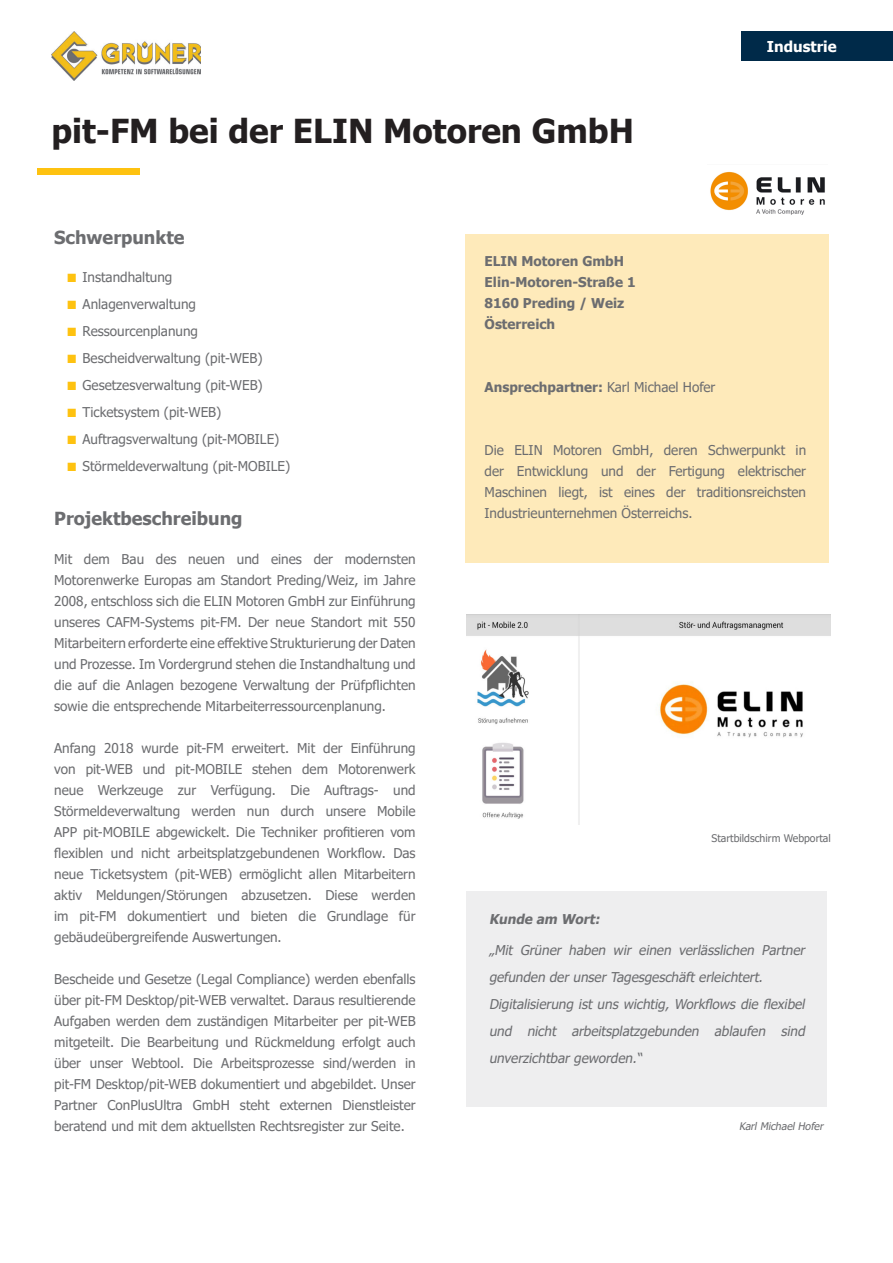
<style>
.page{position:relative;width:893px;height:1263px;background:#fff}
.page>*{position:absolute;margin:0;border:0;box-sizing:border-box;transform-origin:0 0}
.t1{font:700 33px "Tahoma";color:#231f20}
.t2{font:700 18px "Tahoma";color:#6c6d70}
.t3{font:700 15px "Tahoma";color:#fff}
.t4{font:13.5px/21px "Tahoma";color:#6c6d70;text-align:justify}
.t5{font:italic 13.5px/27px "Tahoma";color:#6c6d70}
.t6{font:700 13.5px "Tahoma";color:#6c6d70}
.t7{font:italic 700 13.5px "Tahoma";color:#6c6d70}
.t8{font:10.5px "Tahoma";color:#6c6d70}
.t9{font:italic 10.5px "Tahoma";color:#6c6d70}
.s1{font-family:"Courier New";color:#fec210}
.s2{font-weight:400}
</style>
<div class="page">
<div style="left:741px;top:31px;width:152px;height:30px;background:#002a49"></div>
<div style="left:465px;top:234px;width:364px;height:329px;background:#feeaba"></div>
<img style="left:466px;top:615px;width:364px;height:210px">
<div style="left:38px;top:168px;width:102px;height:7px;background:#fec210"></div>
<div style="left:466px;top:891px;width:361px;height:215px;background:#eeeeef"></div>
<img style="left:710px;top:171px;width:115px;height:44px">
<img style="left:51px;top:31px;width:149px;height:49px">
<p class="t1" style="left:51px;top:108px;width:584px">pit-FM bei der ELIN Motoren GmbH</p>
<p class="t3" style="left:767px;top:36px;width:71px">Industrie</p>
<p class="t2" style="left:54px;top:225px;width:132px">Schwerpunkte</p>
<p class="t4" style="left:68px;top:267px;width:106px"><span class="s1">■</span> Instandhaltung</p>
<p class="t4" style="left:68px;top:294px;width:130px"><span class="s1">■</span> Anlagenverwaltung</p>
<p class="t4" style="left:68px;top:321px;width:132px"><span class="s1">■</span> Ressourcenplanung</p>
<p class="t4" style="left:68px;top:348px;width:196px"><span class="s1">■</span> Bescheidverwaltung (pit-WEB)</p>
<p class="t4" style="left:68px;top:375px;width:197px"><span class="s1">■</span> Gesetzesverwaltung (pit-WEB)</p>
<p class="t4" style="left:68px;top:402px;width:155px"><span class="s1">■</span> Ticketsystem (pit-WEB)</p>
<p class="t4" style="left:68px;top:429px;width:213px"><span class="s1">■</span> Auftragsverwaltung (pit-MOBILE)</p>
<p class="t4" style="left:68px;top:456px;width:224px"><span class="s1">■</span> Störmeldeverwaltung (pit-MOBILE)</p>
<p class="t2" style="left:54px;top:506px;width:190px">Projektbeschreibung</p>
<p class="t4" style="left:54px;top:549px;width:363px">Mit dem Bau des neuen und eines der modernsten Motorenwerke Europas am Standort Preding/Weiz, im Jahre 2008, entschloss sich die ELIN Motoren GmbH zur Einführung unseres CAFM-Systems pit-FM. Der neue Standort mit 550<br>Mitarbeitern erforderte eine effektive Strukturierung der Daten und Prozesse. Im Vordergrund stehen die Instandhaltung und die auf die Anlagen bezogene Verwaltung der Prüfpflichten sowie die entsprechende Mitarbeiterressourcenplanung.</p>
<p class="t4" style="left:54px;top:738px;width:363px">Anfang 2018 wurde pit-FM erweitert. Mit der Einführung von pit-WEB und pit-MOBILE stehen dem Motorenwerk neue Werkzeuge zur Verfügung. Die Auftrags- und Störmeldeverwaltung werden nun durch unsere Mobile APP pit-MOBILE abgewickelt. Die Techniker profitieren vom flexiblen und nicht arbeitsplatzgebundenen Workflow. Das neue Ticketsystem (pit-WEB) ermöglicht allen Mitarbeitern aktiv Meldungen/Störungen abzusetzen. Diese werden im pit-FM dokumentiert und bieten die Grundlage für gebäudeübergreifende Auswertungen.</p>
<p class="t4" style="left:54px;top:969px;width:363px">Bescheide und Gesetze (Legal Compliance) werden ebenfalls über pit-FM Desktop/pit-WEB verwaltet. Daraus resultierende Aufgaben werden dem zuständigen Mitarbeiter per pit-WEB mitgeteilt. Die Bearbeitung und Rückmeldung erfolgt auch über unser Webtool. Die Arbeitsprozesse sind/werden in pit-FM Desktop/pit-WEB dokumentiert und abgebildet. Unser Partner ConPlusUltra GmbH steht externen Dienstleister beratend und mit dem aktuellsten Rechtsregister zur Seite.</p>
<p class="t6" style="left:485px;top:251px;width:141px">ELIN Motoren GmbH</p>
<p class="t6" style="left:485px;top:272px;width:152px">Elin-Motoren-Straße 1</p>
<p class="t6" style="left:485px;top:293px;width:141px">8160 Preding / Weiz</p>
<p class="t6" style="left:485px;top:314px;width:72px">Österreich</p>
<p class="t6" style="left:485px;top:377px;width:232px">Ansprechpartner: <span class="s2">Karl Michael Hofer</span></p>
<p class="t4" style="left:485px;top:440px;width:323px">Die ELIN Motoren GmbH, deren Schwerpunkt in der Entwicklung und der Fertigung elektrischer Maschinen liegt, ist eines der traditionsreichsten Industrieunternehmen Österreichs.</p>
<p class="t8" style="left:711px;top:831px;width:121px">Startbildschirm Webportal</p>
<p class="t7" style="left:489px;top:909px;width:116px">Kunde am Wort:</p>
<p class="t5" style="left:489px;top:937px;width:321px">„Mit Grüner haben wir einen verlässlichen Partner gefunden derunserTagesgeschäfterleichtert.</p>
<p class="t5" style="left:489px;top:991px;width:321px;text-align:justify">Digitalisierung ist uns wichtig, Workflows die flexibel und nicht arbeitsplatzgebunden ablaufen sind unverzichtbargeworden.“</p>
<p class="t9" style="left:739px;top:1119px;width:88px">KarlMichaelHofer</p>
</div>
